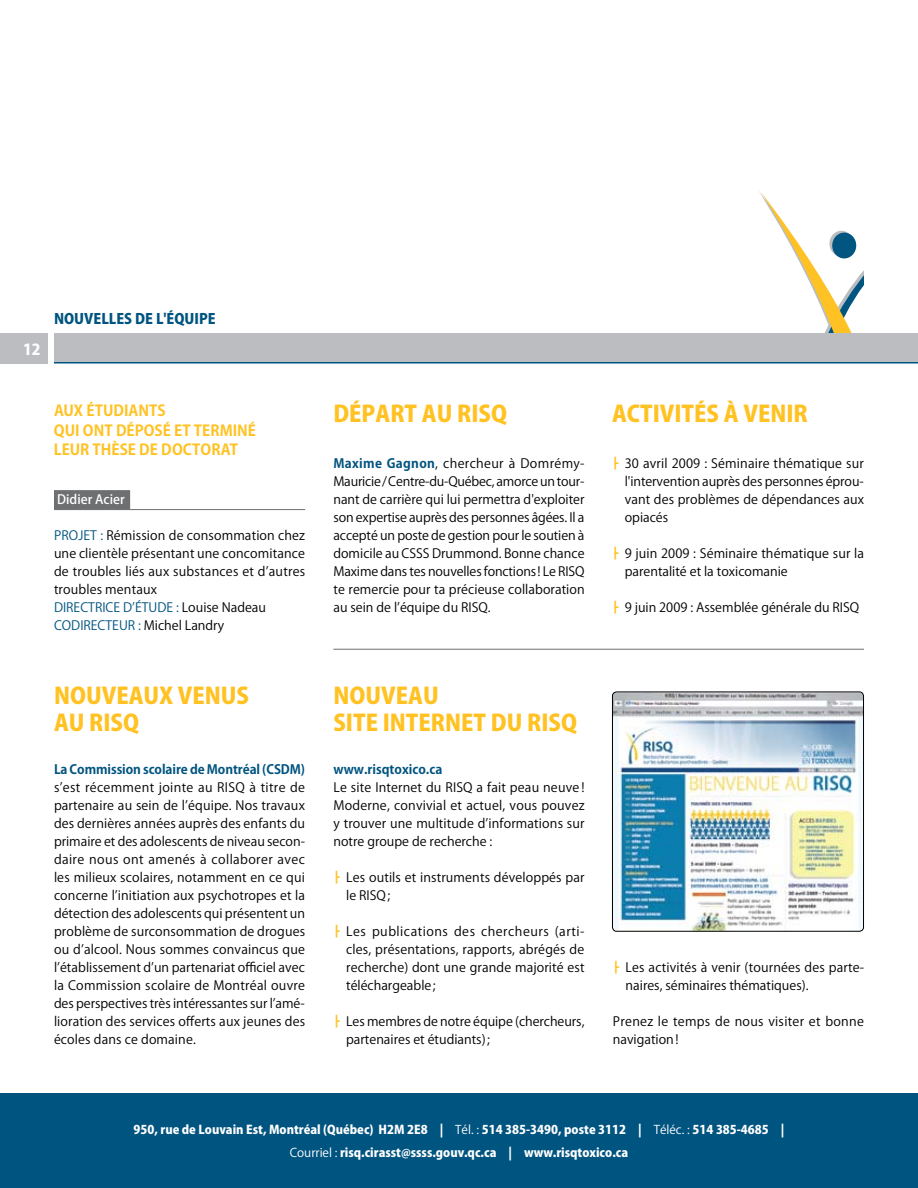
<style>
.page{position:relative;width:918px;height:1188px;background:#fff}
.page>*{position:absolute;margin:0;border:0;box-sizing:border-box;transform-origin:0 0}
.t1{font:800 22.5px/27px "Koz Go Pro";color:#ffc222}
.t2{font:700 15px/19.5px "Koz Go Pro";letter-spacing:.005em;color:#ffc222}
.t3{font:800 15px "Koz Go Pro";color:#fff}
.t4{font:800 14.25px "Koz Go Pro";color:#005480}
.t5{font:12.75px/18px "Koz Go Pro";letter-spacing:.005em;color:#000;text-align:justify}
.t6{font:700 12.75px "Koz Go Pro";letter-spacing:-.005em;color:#005480}
.t7{font:12.75px/18px "Koz Go Pro";letter-spacing:.025em;color:#000}
.t8{font:12.75px "Koz Go Pro";color:#005480}
.t9{font:500 12.75px "Koz Go Pro";color:#fff}
.t10{font:800 12px/22.5px "Koz Go Pro";color:#fff;text-align:center}
.s1{color:#005480}
.s2{font-weight:700;color:#005480}
.s3{color:#ffc222}
.s4{font-weight:400}
</style>
<div class="page">
<svg style="left:759px;top:192px;width:105px;height:141px"></svg>
<div style="left:832px;top:233px;width:24px;height:25px;background:#005581;border-radius:50%"></div>
<div style="left:0;top:333px;width:47px;height:31px;background:#bcbdc0"></div>
<div style="left:54px;top:333px;width:864px;height:30px;background:#bcbdc0"></div>
<hr style="left:54px;top:362px;width:864px;height:2px;background:#005480">
<div style="left:0;top:1094px;width:918px;height:94px;background:#005480"></div>
<div style="left:54px;top:490px;width:76px;height:20px;background:#6d6f71"></div>
<hr style="left:54px;top:509px;width:251px;height:1px;background:#6d6f71">
<img style="left:612px;top:692px;width:252px;height:238px">
<div style="left:612px;top:692px;width:252px;height:240px;border:1px solid #000;border-radius:4px"></div>
<hr style="left:333px;top:649px;width:531px;height:1px;background:#6d6f71">
<p class="t3" style="left:23px;top:339px;width:19px">12</p>
<p class="t4" style="left:54px;top:309px;width:163px">nouvelles de l'équipe</p>
<p class="t2" style="left:54px;top:402px;width:11px">AUX</p>
<p class="t2" style="left:86px;top:402px;width:10px">ÉTU</p>
<p class="t2" style="left:54px;top:402px;width:202px;text-indent:59px">DIANTS<br>QUI ONT DÉPOSÉ ET TERMI NÉ<br>LEU R THÈSE</p>
<p class="t2" style="left:139px;top:441px;width:92px">DE DOCTORAT</p>
<p class="t9" style="left:57px;top:491px;width:69px">Didier Acier</p>
<p class="t8" style="left:54px;top:527px;width:15px">Projet</p>
<p class="t5" style="left:54px;top:527px;width:253px;text-indent:46px"><span class="s1">:</span> Rémission de consommation chez une clientèle présentant une concomitance de troubles liés aux substances et d’autres troubles mentaux</p>
<p class="t8" style="left:54px;top:599px;width:17px">Directrice</p>
<p class="t8" style="left:123px;top:599px;width:20px">d’étude</p>
<p class="t5" style="left:176px;top:599px;width:91px"><span class="s1">:</span> Louise Nadeau</p>
<p class="t8" style="left:54px;top:617px;width:16px">Codirecteur</p>
<p class="t5" style="left:138px;top:617px;width:87px"><span class="s1">:</span> Michel Landry</p>
<h1 class="t1" style="left:54px;top:684px;width:194px">Nouveaux venus au RISQ</h1>
<p class="t6" style="left:54px;top:761px;width:253px">La Commission scolaire de Montréal (CSDM)</p>
<p class="t5" style="left:54px;top:779px;width:253px">s’est récemment jointe au RISQ à titre de partenaire au sein de l’équipe. Nos travaux des dernières années auprès des enfants du primaire et des adolescents de niveau secon&shy;daire nous ont amenés à collaborer avec les milieux scolaires, notamment en ce qui concerne l’initiation aux psychotropes et la détection des adolescents qui présentent un problème de surconsommation de drogues ou d’alcool. Nous sommes convaincus que l’établissement d’un partenariat officiel avec la Commission scolaire de Montréal ouvre des perspectives très intéressantes sur l’amé&shy;lioration des services offerts aux jeunes des écoles dans ce domaine.</p>
<h1 class="t1" style="left:333px;top:402px;width:175px">Départ au RISQ</h1>
<p class="t5" style="left:333px;top:455px;width:253px"><span class="s2">Maxime Gagnon</span>, chercheur à Domrémy-Mauricie/Centre-du-Québec, amorce un tour&shy;nant de carrière qui lui permettra d'exploiter son expertise auprès des personnes âgées. Il a accepté un poste de gestion pour le soutien à domicile au CSSS Drummond. Bonne chance Maxime dans tes nouvelles fonctions ! Le RISQ te remercie pour ta précieuse collaboration au sein de l’équipe du RISQ.</p>
<h1 class="t1" style="left:612px;top:402px;width:197px">Activités à venir</h1>
<p class="t5" style="left:625px;top:455px;width:241px;text-indent:-13px"><span class="s3">┣</span> 30 avril 2009 : Séminaire thématique sur l'intervention auprès des personnes éprou&shy;vant des problèmes de dépendances aux opiacés</p>
<p class="t5" style="left:625px;top:545px;width:241px;text-indent:-13px"><span class="s3">┣</span> 9 juin 2009 : Séminaire thématique sur la parentalité et la toxicomanie</p>
<p class="t5" style="left:612px;top:599px;width:249px"><span class="s3">┣</span> 9 juin 2009 : Assemblée générale du RISQ</p>
<h1 class="t1" style="left:333px;top:684px;width:107px">Nouveau site INTERNET</h1>
<h1 class="t1" style="left:491px;top:711px;width:88px">du RISQ</h1>
<p class="t6" style="left:333px;top:761px;width:110px">www.risqtoxico.ca</p>
<p class="t5" style="left:333px;top:779px;width:253px">Le site Internet du RISQ a fait peau neuve !<br>Moderne, convivial et actuel, vous pouvez y trouver une multitude d’informations sur notre groupe de recherche :</p>
<p class="t5" style="left:346px;top:869px;width:240px;text-indent:-13px"><span class="s3">┣</span> Les outils et instruments développés par le RISQ;</p>
<p class="t5" style="left:346px;top:923px;width:240px;text-indent:-13px"><span class="s3">┣</span> Les publications des chercheurs (arti&shy;cles, présentations, rapports, abrégés de recherche) dont une grande majorité est téléchargeable;</p>
<p class="t5" style="left:346px;top:1013px;width:240px;text-indent:-13px"><span class="s3">┣</span> Les membres de notre équipe (chercheurs, partenaires et étudiants);</p>
<p class="t5" style="left:626px;top:959px;width:239px;text-indent:-13px"><span class="s3">┣</span> Les activités à venir (tournées des parte&shy;naires, séminaires thématiques).</p>
<p class="t7" style="left:613px;top:1013px;width:253px">Prenez le temps de nous visiter et bonne navigation!</p>
<p class="t10" style="left:134px;top:1119px;width:652px">950, rue de Louvain Est, Montréal (Québec) H2M 2E8 | <span class="s4">Tél. :</span> 514 385-3490, poste 3112 | <span class="s4">Téléc. :</span> 514 385-4685 |<br><span class="s4">Courriel :</span> risq.cirasst@ssss.gouv.qc.ca | www.risqtoxico.ca</p>
</div>
